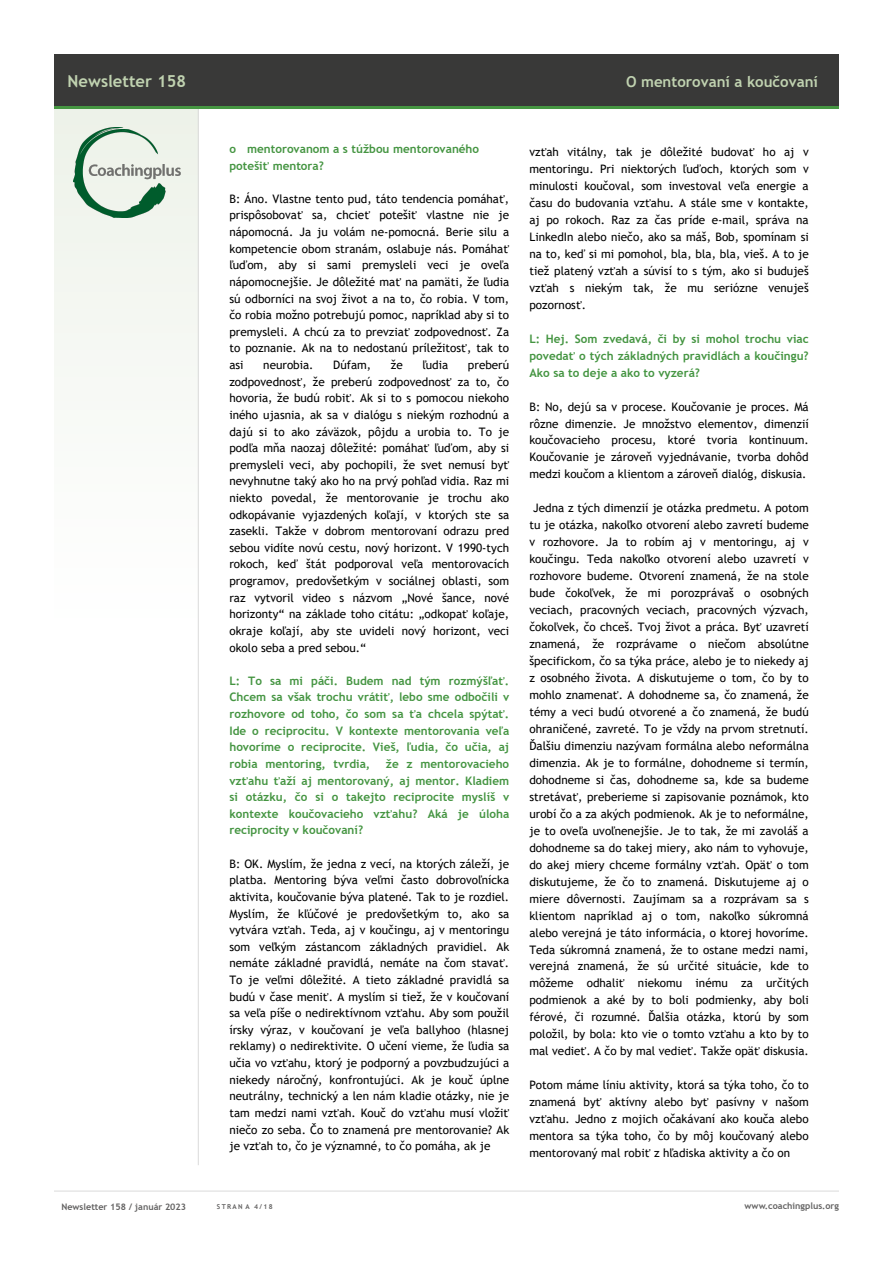
<style>
.page{position:relative;width:893px;height:1263px;background:#fff}
.page>*{position:absolute;margin:0;border:0;box-sizing:border-box;transform-origin:0 0}
.t1{font:700 16.5px "Trebuchet MS";color:#c0d2b0}
.t2{font:700 15px "Trebuchet MS";color:#c0d2b0}
.t3{font:11.7px/17px "Trebuchet MS";color:#000;text-align:justify}
.t4{font:700 11.7px/16.6px "Trebuchet MS";color:#459542;text-align:justify}
.t5{font:700 9px "Trebuchet MS";color:#646363}
.t6{font:700 6.75px "Trebuchet MS";letter-spacing:.2em;color:#646363}
.s1{font-style:inherit}
</style>
<div class="page">
<div style="left:54px;top:106px;width:145px;height:525px;background:#f7f9f6"></div>
<hr style="left:54px;top:1191px;width:785px;height:1px;background:#dadada">
<hr style="left:198px;top:108px;width:1px;height:1057px;background:#dadada">
<div style="left:54px;top:54px;width:785px;height:53px;background:#393938"></div>
<hr style="left:54px;top:106px;width:785px;height:3px;background:#469642">
<img style="left:74px;top:127px;width:106px;height:91px">
<h1 class="t1" style="left:68px;top:70px;width:120px">Newsletter 158</h1>
<p class="t5" style="left:61px;top:1201px;width:126px">Newsletter 158 / január 2023</p>
<p class="t2" style="left:626px;top:72px;width:193px">O mentorovaní a koučovaní</p>
<p class="t4" style="left:229px;top:140px;width:251px">o mentorovanom a s túžbou mentorovaného potešiť mentora?</p>
<p class="t3" style="left:229px;top:190px;width:281px">B: Áno. Vlastne tento pud, táto tendencia pomáhať, prispôsobovať sa, chcieť potešiť vlastne nie je nápomocná. Ja ju volám ne-pomocná. Berie silu a kompetencie obom stranám, oslabuje nás. Pomáhať ľuďom, aby si sami premysleli veci je oveľa nápomocnejšie. Je dôležité mať na pamäti, že ľudia sú odborníci na svoj život a na to, čo robia. V tom, čo robia možno potrebujú pomoc, napríklad aby si to premysleli. A chcú za to prevziať zodpovednosť. Za to poznanie. Ak na to nedostanú príležitosť, tak to asi</p>
<p class="t3" style="left:263px;top:356px;width:52px">neurobia.</p>
<p class="t3" style="left:333px;top:356px;width:40px">Dúfam,</p>
<p class="t3" style="left:391px;top:356px;width:13px">že</p>
<p class="t3" style="left:422px;top:356px;width:27px">ľudia</p>
<p class="t3" style="left:229px;top:356px;width:281px;text-indent:238px">preberú zodpovednosť, že preberú zodpovednosť za to, čo hovoria, že budú robiť. Ak si to s pomocou niekoho iného ujasnia, ak sa v dialógu s niekým rozhodnú a dajú si to ako záväzok, pôjdu a urobia to. To je podľa mňa naozaj dôležité: pomáhať ľuďom, aby si premysleli veci, aby pochopili, že svet nemusí byť nevyhnutne taký ako ho na prvý pohľad vidia. Raz mi niekto povedal, že mentorovanie je trochu ako odkopávanie vyjazdených koľají, v ktorých ste sa zasekli. Takže v dobrom mentorovaní odrazu pred sebou vidíte novú cestu, nový horizont. V 1990-tych rokoch, keď štát podporoval veľa mentorovacích programov, predovšetkým v sociálnej oblasti, som raz vytvoril video s názvom „Nové šance, nové horizonty“ na základe toho citátu: „odkopať koľaje, okraje koľají, aby ste uvideli nový horizont, veci okolo seba a pred sebou.“</p>
<p class="t4" style="left:229px;top:672px;width:281px">L: To sa mi páči. Budem nad tým rozmýšľať.<br>Chcem sa však trochu vrátiť, lebo sme odbočili v rozhovore od toho, čo som sa ťa chcela spýtať.<br>Ide o reciprocitu. V kontexte mentorovania veľa hovoríme o reciprocite. Vieš, ľudia, čo učia, aj robia mentoring, tvrdia,</p>
<p class="t4" style="left:229px;top:755px;width:281px;text-indent:156px">že z mentorovacieho vzťahu ťaží aj mentorovaný, aj mentor. Kladiem si otázku, čo si o takejto reciprocite myslíš v kontexte koučovacieho vzťahu? Aká je úloha reciprocity v koučovaní?</p>
<p class="t3" style="left:229px;top:855px;width:281px">B: OK. Myslím, že jedna z vecí, na ktorých záleží, je platba. Mentoring býva veľmi často dobrovoľnícka aktivita, koučovanie býva platené. Tak to je rozdiel.<br>Myslím, že kľúčové je predovšetkým to, ako sa vytvára vzťah. Teda, aj v koučingu, aj v mentoringu som veľkým zástancom základných pravidiel. Ak nemáte základné pravidlá, nemáte na čom stavať.<br>To je veľmi dôležité. A tieto základné pravidlá sa budú v čase meniť. A myslím si tiež, že v koučovaní sa veľa píše o nedirektívnom vzťahu. Aby som použil írsky výraz, v koučovaní je veľa ballyhoo (hlasnej reklamy) o nedirektivite. O učení vieme, že ľudia sa učia vo vzťahu, ktorý je podporný a povzbudzujúci a niekedy náročný, konfrontujúci. Ak je kouč úplne neutrálny, technický a len nám kladie otázky, nie je tam medzi nami vzťah. Kouč do vzťahu musí vložiť niečo zo seba. Čo to znamená pre mentorovanie? Ak je vzťah to, čo je významné, to čo pomáha, ak je</p>
<p class="t3" style="left:529px;top:143px;width:281px">vzťah vitálny, tak je dôležité budovať ho aj v mentoringu. Pri niektorých ľuďoch, ktorých som v minulosti koučoval, som investoval veľa energie a času do budovania vzťahu. A stále sme v kontakte, aj po rokoch. Raz za čas príde e-mail, správa na LinkedIn alebo niečo, ako sa máš, Bob, spomínam si na to, keď si mi pomohol, bla, bla, bla, vieš. A to je tiež platený vzťah a súvisí to s tým, ako si buduješ vzťah s niekým tak, že mu seriózne venuješ pozornosť.</p>
<p class="t4" style="left:529px;top:330px;width:281px">L: Hej. Som zvedavá, či by si mohol trochu viac povedať o tých základných pravidlách a koučingu?<br>Ako sa to deje a ako to vyzerá?</p>
<p class="t3" style="left:529px;top:398px;width:281px">B: No, dejú sa v procese. Koučovanie je proces. Má rôzne dimenzie. Je množstvo elementov, dimenzií koučovacieho procesu, ktoré tvoria kontinuum.<br>Koučovanie je zároveň vyjednávanie, tvorba dohôd medzi koučom a klientom a zároveň dialóg, diskusia.</p>
<p class="t3" style="left:529px;top:500px;width:281px;text-align:center">Jedna z tých dimenzií je otázka predmetu. A potom tu je otázka, nakoľko otvorení alebo zavretí budeme v rozhovore. Ja to robím aj v mentoringu, aj v koučingu. Teda nakoľko otvorení alebo uzavretí v rozhovore budeme. Otvorení znamená, že na stole bude čokoľvek, že mi porozprávaš o osobných veciach, pracovných veciach, pracovných výzvach, čokoľvek, čo chceš. Tvoj život a práca. Byť uzavretí znamená, že rozprávame o niečom absolútne špecifickom, čo sa týka práce, alebo je to niekedy aj z osobného života. A diskutujeme o tom, čo by to mohlo znamenať. A dohodneme sa, čo znamená, že témy a veci budú otvorené a čo znamená, že budú ohraničené, zavreté. To je vždy na prvom stretnutí.<br>Ďalšiu dimenziu nazývam formálna alebo neformálna dimenzia. Ak je to formálne, dohodneme si termín, dohodneme si čas, dohodneme sa, kde sa budeme stretávať, preberieme si zapisovanie poznámok, kto urobí čo a za akých podmienok. Ak je to neformálne, je to oveľa uvoľnenejšie. Je to tak, že mi zavoláš a dohodneme sa do takej miery, ako nám to vyhovuje, do akej miery chceme formálny vzťah. Opäť o tom diskutujeme, že čo to znamená. Diskutujeme aj o miere dôvernosti. Zaujímam sa a rozprávam sa s klientom napríklad aj o tom, nakoľko súkromná alebo verejná je táto informácia, o ktorej hovoríme.<br>Teda súkromná znamená, že to ostane medzi nami, verejná znamená, že sú určité situácie, kde to môžeme odhaliť niekomu inému za určitých podmienok a aké by to boli podmienky, aby boli férové, či rozumné. Ďalšia otázka, ktorú by som položil, by bola: kto vie o tomto vzťahu a kto by to mal vedieť. A čo by mal vedieť. Takže opäť diskusia.</p>
<p class="t3" style="left:529px;top:1076px;width:281px">Potom máme líniu aktivity, ktorá sa týka toho, čo to znamená byť aktívny alebo byť pasívny v našom vzťahu. Jedno z mojich očakávaní ako kouča alebo mentora sa týka toho, čo by môj koučovaný alebo mentorovaný mal robiť z hľadiska aktivity a čo on</p>
<p class="t6" style="left:217px;top:1202px;width:57px">STRAN A 4/1<span class="s1">8</span></p>
<p class="t5" style="left:745px;top:1200px;width:96px">www.coachingplus.org</p>
</div>
